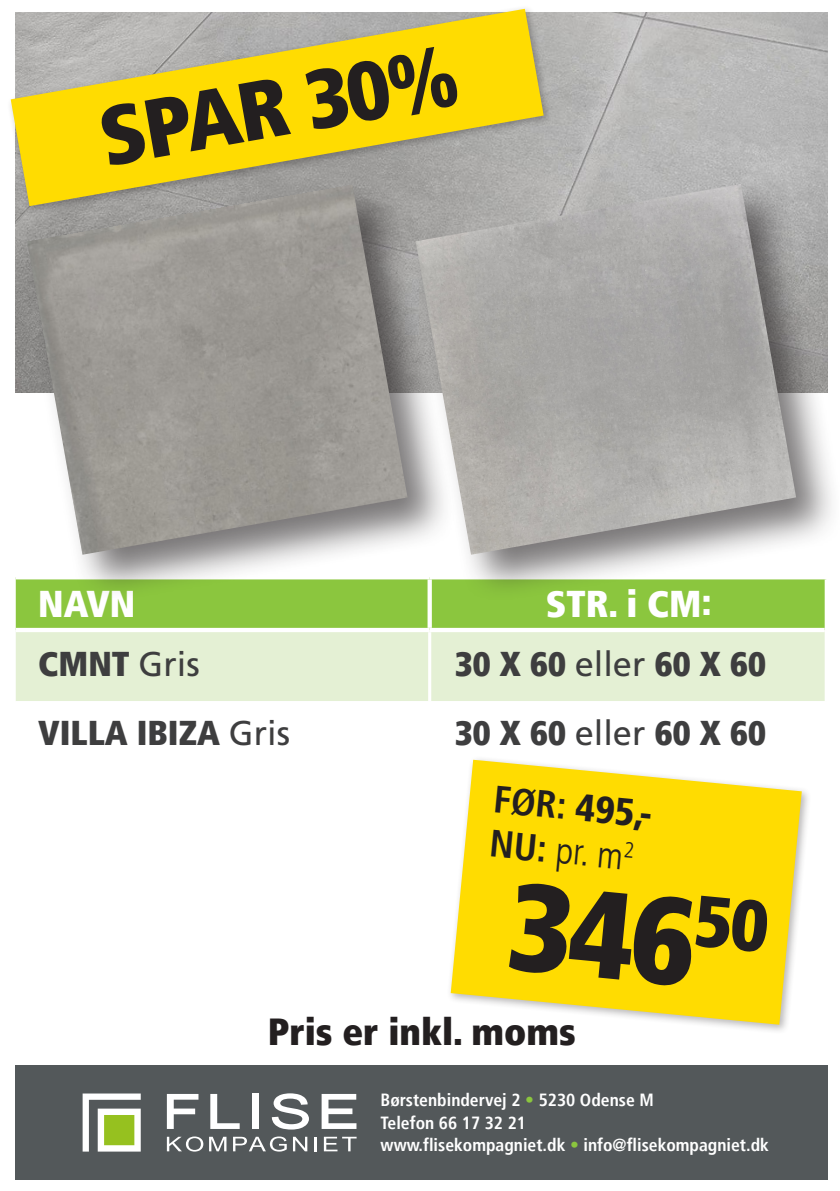
<style>
.page{position:relative;width:840px;height:1191px;background:#fff}
.page>*{position:absolute;margin:0;border:0;box-sizing:border-box;transform-origin:0 0}
.t1{font:900 condensed 123.4px "Frutiger LT";color:#231f20}
.t2{font:900 condensed 83px "Frutiger LT";color:#231f20}
.t3{font:900 condensed 37.8px "Frutiger LT";color:#231f20}
.t4{font:300 condensed 37.8px "Frutiger LT";color:#231f20}
.t5{font:900 condensed 37.6px "Frutiger LT";color:#231f20}
.t6{font:900 condensed 37.2px "Frutiger LT";color:#fff}
.t7{font:900 condensed 34.4px "Frutiger LT";color:#3e3e3f}
.t8{font:700 condensed 17.6px "Frutiger LT";color:#fff}
.s1{font-family:"Frutiger LT Std";font-weight:400;font-stretch:normal}
.s2{font-weight:700}
.s3{color:#8bc63e}
</style>
<div class="page">
<img style="left:16px;top:13px;width:810px;height:380px">
<div style="left:16px;top:579px;width:808px;height:49px;background:#8bc63e"></div>
<div style="left:16px;top:632px;width:808px;height:69px;background:#e4f0d4"></div>
<hr style="left:428px;top:632px;width:3px;height:69px;background:#fff">
<svg style="left:427px;top:602px;width:4px;height:26px"></svg>
<div style="left:16px;top:1065px;width:811px;height:114px;background:#53585a"></div>
<svg style="left:167px;top:1136px;width:36px;height:15px"></svg>
<svg style="left:209px;top:1136px;width:17px;height:15px"></svg>
<svg style="left:233px;top:1136px;width:53px;height:15px"></svg>
<svg style="left:293px;top:1136px;width:14px;height:15px"></svg>
<hr style="left:314px;top:1136px;width:3px;height:15px;background:#fff">
<svg style="left:324px;top:1136px;width:32px;height:15px"></svg>
<svg style="left:167px;top:1094px;width:31px;height:35px"></svg>
<svg style="left:210px;top:1094px;width:29px;height:35px"></svg>
<div style="left:252px;top:1094px;width:7px;height:35px;background:#fff"></div>
<svg style="left:272px;top:1093px;width:37px;height:36px"></svg>
<svg style="left:321px;top:1094px;width:35px;height:35px"></svg>
<svg style="left:83px;top:1093px;width:58px;height:58px"></svg>
<div style="left:21px;top:178px;width:434px;height:424px;background:#231f20;opacity:.6"></div>
<img style="left:27px;top:216px;width:380px;height:339px">
<div style="left:446px;top:755px;width:365px;height:279px;background:#231f20;opacity:.32"></div>
<svg style="left:450px;top:759px;width:351px;height:265px;fill:#ffdc01"></svg>
<div style="left:409px;top:178px;width:430px;height:424px;background:#231f20;opacity:.6"></div>
<img style="left:415px;top:184px;width:380px;height:371px">
<div style="left:7px;top:5px;width:546px;height:211px;background:#231f20;opacity:.32"></div>
<svg style="left:11px;top:9px;width:532px;height:197px;fill:#ffdc01"></svg>
<p class="t2" style="left:92px;top:88px;width:363px;rotate:-10deg">SPAR 30%</p>
<p class="t6" style="left:38px;top:581px;width:99px">NAVN</p>
<p class="t6" style="left:545px;top:581px;width:167px">STR. i CM:</p>
<p class="t7" style="left:38px;top:643px;width:163px">CMNT <span class="s1">Gris</span></p>
<p class="t7" style="left:454px;top:643px;width:312px">30 X 60 <span class="s1">eller</span> 60 X 60</p>
<p class="t7" style="left:38px;top:712px;width:253px">VILLA IBIZA <span class="s1">Gris</span></p>
<p class="t7" style="left:454px;top:712px;width:312px">30 X 60 <span class="s1">eller</span> 60 X 60</p>
<p class="t3" style="left:495px;top:777px;width:161px;rotate:5deg"><span class="s2">FØR:</span> 495,-</p>
<p class="t4" style="left:491px;top:822px;width:146px;rotate:5deg"><span class="s2">NU:</span> pr. m<sup>2</sup></p>
<p class="t1" style="left:514px;top:851px;width:260px;rotate:5deg">346<sup>50</sup></p>
<p class="t5" style="left:268px;top:1009px;width:309px">Pris er inkl. moms</p>
<p class="t8" style="left:380px;top:1089px;width:274px">Børstenbindervej 2 <span class="s3">•</span> 5230 Odense M</p>
<p class="t8" style="left:380px;top:1112px;width:147px">Telefon 66 17 32 21</p>
<p class="t8" style="left:380px;top:1135px;width:390px">www.flisekompagniet.dk <span class="s3">•</span> info@flisekompagniet.dk</p>
</div>
